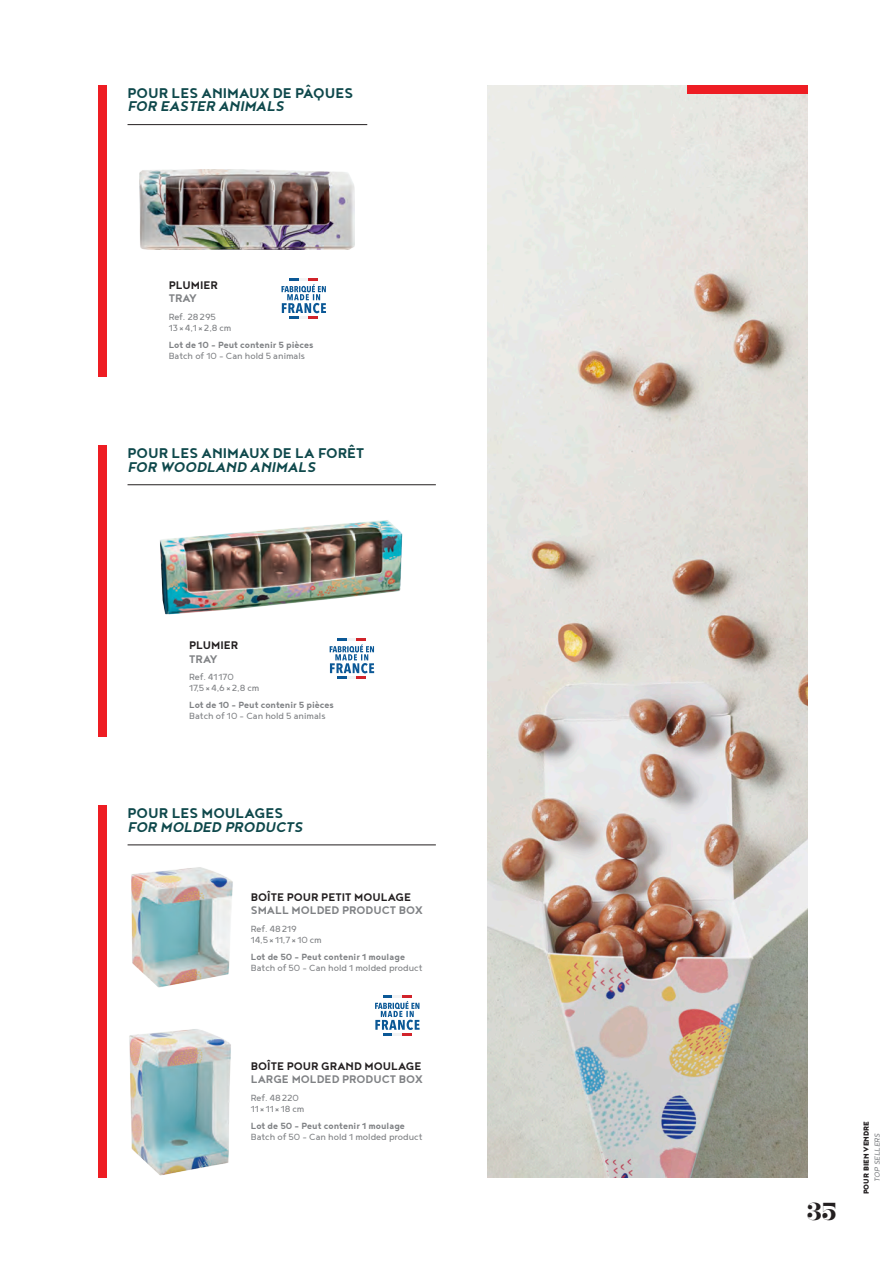
<style>
.page{position:relative;width:893px;height:1263px;background:#fff}
.page>*{position:absolute;margin:0;border:0;box-sizing:border-box;transform-origin:0 0}
.t1{font:600 21px "Hera Big";color:#231f20}
.t2{font:700 17.25px/13.5px "Noyh Geometric";color:#0e484b}
.t3{font:italic 700 17.25px/13.5px "Noyh Geometric";color:#0e484b}
.t4{font:700 13.5px "Noyh Geometric";color:#231f20}
.t5{font:700 13.5px "Noyh Geometric";color:#808285}
.t6{font:10.95px/10.9px "Noyh Geometric";color:#808285}
.t7{font:700 10.95px/10.9px "Noyh Geometric";color:#808285}
.t8{font:900 9px "Noyh Geometric";color:#231f20}
.t9{font:italic 9px "Noyh Geometric";color:#808285}
.s1{font-style:italic}
.s2{font-weight:400}
.s3{font-style:normal}
.s4{font-weight:700}
</style>
<div class="page">
<img style="left:488px;top:85px;width:320px;height:1093px">
<div style="left:687px;top:85px;width:121px;height:9px;background:#ee1d23"></div>
<svg style="left:281px;top:279px;width:45px;height:40px"></svg>
<hr style="left:128px;top:124px;width:239px;height:1px;background:#231f20">
<div style="left:98px;top:85px;width:8px;height:291px;background:#ee1d23"></div>
<img style="left:140px;top:169px;width:215px;height:80px">
<svg style="left:375px;top:995px;width:45px;height:40px"></svg>
<hr style="left:128px;top:844px;width:308px;height:1px;background:#231f20">
<div style="left:98px;top:805px;width:8px;height:373px;background:#ee1d23"></div>
<img style="left:131px;top:867px;width:102px;height:121px">
<img style="left:129px;top:1029px;width:102px;height:147px">
<hr style="left:128px;top:484px;width:308px;height:1px;background:#231f20">
<div style="left:98px;top:445px;width:8px;height:291px;background:#ee1d23"></div>
<svg style="left:330px;top:639px;width:44px;height:40px"></svg>
<img style="left:160px;top:520px;width:243px;height:95px">
<p class="t2" style="left:128px;top:86px;width:227px">POUR LES ANIMAUX DE PÂQUES<br><span class="s1">FOR EASTER ANIMALS</span></p>
<p class="t4" style="left:169px;top:277px;width:51px">PLUMIER</p>
<p class="t5" style="left:169px;top:291px;width:30px">TRAY</p>
<p class="t6" style="left:169px;top:311px;width:64px">Ref. 28295<br>13×4,1×2,8 cm</p>
<p class="t7" style="left:169px;top:339px;width:146px">Lot de 10 - Peut contenir 5 pièces<br><span class="s2">Batch of 10 - Can hold 5 animals</span></p>
<p class="t2" style="left:128px;top:446px;width:238px">POUR LES ANIMAUX DE LA FORÊT<br><span class="s1">FOR WOODLAND ANIMALS</span></p>
<p class="t4" style="left:189px;top:637px;width:51px">PLUMIER</p>
<p class="t5" style="left:189px;top:651px;width:30px">TRAY</p>
<p class="t6" style="left:189px;top:671px;width:72px">Ref. 41170<br>17,5×4,6×2,8 cm</p>
<p class="t7" style="left:189px;top:699px;width:146px">Lot de 10 - Peut contenir 5 pièces<br><span class="s2">Batch of 10 - Can hold 5 animals</span></p>
<p class="t3" style="left:128px;top:806px;width:176px"><span class="s3">POUR LES MOULAGES<br></span>FOR MOLDED PRODUCTS</p>
<p class="t4" style="left:251px;top:889px;width:162px">BOÎTE POUR PETIT MOULAGE</p>
<p class="t5" style="left:251px;top:903px;width:173px">SMALL MOLDED PRODUCT BOX</p>
<p class="t6" style="left:251px;top:923px;width:72px">Ref. 48219<br>14,5×11,7×10 cm</p>
<p class="t6" style="left:251px;top:951px;width:173px"><span class="s4">Lot de 50 - Peut contenir 1 moulage<br></span>Batch of 50 - Can hold 1 molded product</p>
<p class="t4" style="left:251px;top:1058px;width:172px">BOÎTE POUR GRAND MOULAGE</p>
<p class="t5" style="left:251px;top:1071px;width:173px">LARGE MOLDED PRODUCT BOX</p>
<p class="t6" style="left:251px;top:1091px;width:55px">Ref. 48220<br>11×11×18 cm</p>
<p class="t6" style="left:251px;top:1120px;width:173px"><span class="s4">Lot de 50 - Peut contenir 1 moulage<br></span>Batch of 50 - Can hold 1 molded product</p>
<h1 class="t1" style="left:807px;top:1195px;width:31px">35</h1>
<p class="t8" style="left:861px;top:1194px;width:74px;rotate:-90deg">POUR BIEN VENDRE</p>
<p class="t9" style="left:872px;top:1182px;width:50px;rotate:-90deg">TOP SELLERS</p>
</div>
